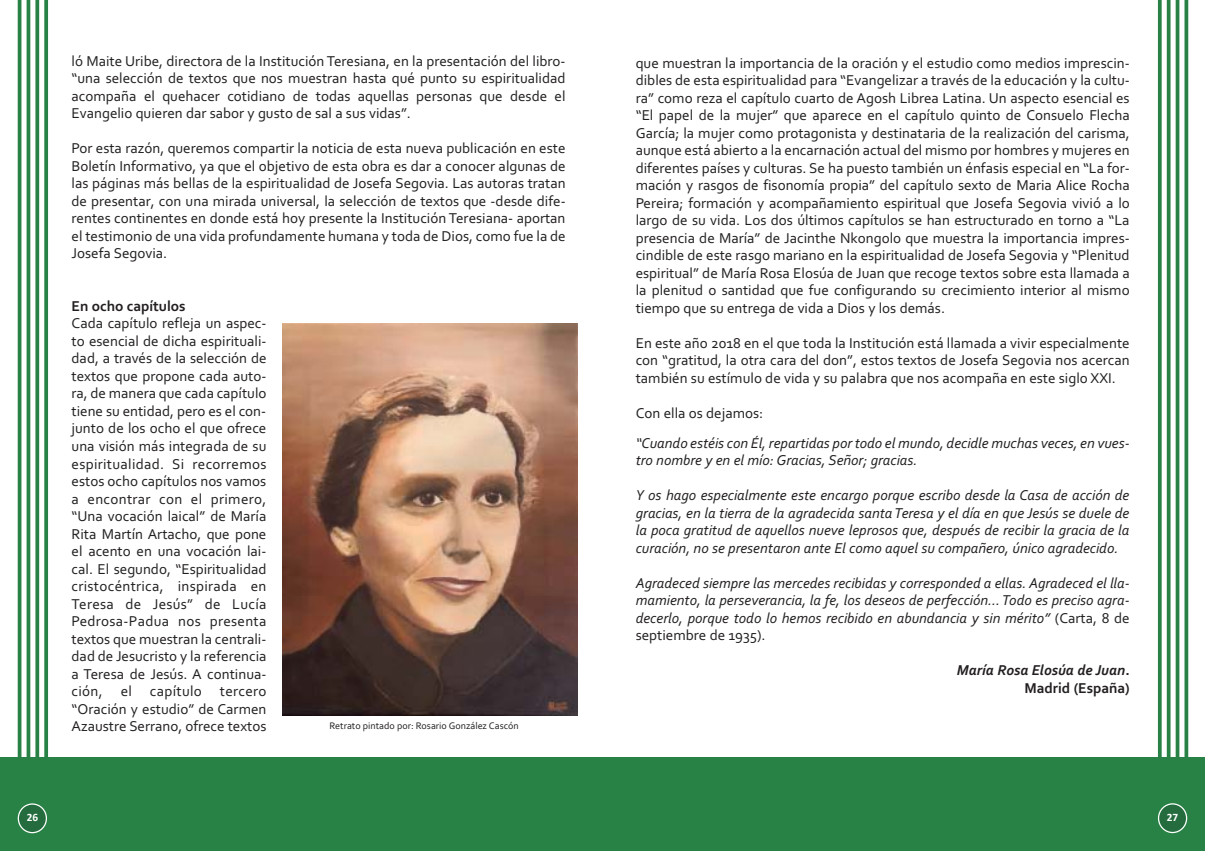
<style>
.page{position:relative;width:1205px;height:851px;background:#fff}
.page>*{position:absolute;margin:0;border:0;box-sizing:border-box;transform-origin:0 0}
.t1{font:15px/17.5px "Corbel";color:#231f20;text-align:justify}
.t2{font:italic 15px/17.5px "Corbel";color:#231f20;text-align:justify}
.t3{font:italic 700 15px/17.5px "Corbel";color:#231f20;text-align:right}
.t4{font:700 15px "Corbel";color:#231f20}
.t5{font:700 11.25px "Calibri";color:#fff}
.t6{font:10px "Corbel";color:#231f20}
.s1{font-style:normal}
</style>
<div class="page">
<div style="left:0;top:757px;width:1205px;height:93px;background:#298245"></div>
<hr style="left:1158px;top:0;width:3px;height:850px;background:#298245">
<hr style="left:1167px;top:0;width:3px;height:850px;background:#298245">
<svg style="left:1175px;top:0;width:4px;height:757px;background:#4c9663"></svg>
<svg style="left:1184px;top:0;width:4px;height:820px;background:#42915b"></svg>
<hr style="left:18px;top:0;width:3px;height:850px;background:#298245">
<hr style="left:27px;top:0;width:3px;height:850px;background:#298245">
<svg style="left:35px;top:0;width:4px;height:757px;background:#408f59"></svg>
<svg style="left:44px;top:0;width:4px;height:757px;background:#388b52"></svg>
<svg style="left:18px;top:803px;width:29px;height:30px"></svg>
<svg style="left:1158px;top:803px;width:29px;height:30px"></svg>
<img style="left:283px;top:323px;width:294px;height:392px">
<p class="t1" style="left:72px;top:53px;width:495px">ló Maite Uribe, directora de la Institución Teresiana, en la presentación del libro‐ “una selección de textos que nos muestran hasta qué punto su espiritualidad acompaña el quehacer cotidiano de todas aquellas personas que desde el Evangelio quieren dar sabor y gusto de sal a sus vidas”.</p>
<p class="t1" style="left:72px;top:141px;width:496px">Por esta razón, queremos compartir la noticia de esta nueva publicación en este Boletín Informativo, ya que el objetivo de esta obra es dar a conocer algunas de las páginas más bellas de la espiritualidad de Josefa Segovia. Las autoras tratan de presentar, con una mirada universal, la selección de textos que ‐desde dife‐ rentes continentes en donde está hoy presente la Institución Teresiana‐ aportan el testimonio de una vida profundamente humana y toda de Dios, como fue la de Josefa Segovia.</p>
<p class="t4" style="left:72px;top:300px;width:115px">En ocho capítulos</p>
<p class="t1" style="left:72px;top:316px;width:196px">Cada capítulo refleja un aspec‐ to esencial de dicha espirituali‐ dad, a través de la selección de textos que propone cada auto‐ ra, de manera que cada capítulo tiene su entidad, pero es el con‐ junto de los ocho el que ofrece una visión más integrada de su espiritualidad. Si recorremos estos ocho capítulos nos vamos a encontrar con el primero, “Una vocación laical” de María Rita Martín Artacho, que pone el acento en una vocación lai‐ cal. El segundo, “Espiritualidad cristocéntrica, inspirada en Teresa de Jesús” de Lucía Pedrosa‐Padua nos presenta textos que muestran la centrali‐ dad de Jesucristo y la referencia a Teresa de Jesús. A continua‐ ción, el capítulo tercero “Oración y estudio” de Carmen Azaustre Serrano, ofrece textos</p>
<p class="t6" style="left:329px;top:722px;width:191px">Retrato pintado por: Rosario González Cascón</p>
<p class="t1" style="left:636px;top:55px;width:496px">que muestran la importancia de la oración y el estudio como medios imprescin‐ dibles de esta espiritualidad para “Evangelizar a través de la educación y la cultu‐ ra” como reza el capítulo cuarto de Agosh Librea Latina. Un aspecto esencial es “El papel de la mujer” que aparece en el capítulo quinto de Consuelo Flecha García; la mujer como protagonista y destinataria de la realización del carisma, aunque está abierto a la encarnación actual del mismo por hombres y mujeres en diferentes países y culturas. Se ha puesto también un énfasis especial en “La for‐ mación y rasgos de fisonomía propia” del capítulo sexto de Maria Alice Rocha Pereira; formación y acompañamiento espiritual que Josefa Segovia vivió a lo largo de su vida. Los dos últimos capítulos se han estructurado en torno a “La presencia de María” de Jacinthe Nkongolo que muestra la importancia impres‐ cindible de este rasgo mariano en la espiritualidad de Josefa Segovia y “Plenitud espiritual” de María Rosa Elosúa de Juan que recoge textos sobre esta llamada a la plenitud o santidad que fue configurando su crecimiento interior al mismo tiempo que su entrega de vida a Dios y los demás.</p>
<p class="t1" style="left:636px;top:335px;width:495px">En este año 2018 en el que toda la Institución está llamada a vivir especialmente con “gratitud, la otra cara del don”, estos textos de Josefa Segovia nos acercan también su estímulo de vida y su palabra que nos acompaña en este siglo XXI.</p>
<p class="t1" style="left:636px;top:405px;width:129px">Con ella os dejamos:</p>
<p class="t2" style="left:636px;top:435px;width:495px">“Cuando estéis con Él, repartidas por todo el mundo, decidle muchas veces, en vues‐ tro nombre y en el mío: Gracias, Señor; gracias.</p>
<p class="t2" style="left:636px;top:488px;width:495px">Y os hago especialmente este encargo porque escribo desde la Casa de acción de gracias, en la tierra de la agradecida santa Teresa y el día en que Jesús se duele de la poca gratitud de aquellos nueve leprosos que, después de recibir la gracia de la curación, no se presentaron ante El como aquel su compañero, único agradecido.</p>
<p class="t2" style="left:636px;top:575px;width:495px">Agradeced siempre las mercedes recibidas y corresponded a ellas. Agradeced el lla‐ mamiento, la perseverancia, la fe, los deseos de perfección… Todo es preciso agra‐ decerlo, porque todo lo hemos recibido en abundancia y sin mérito” <span class="s1">(Carta, 8 de septiembre de 1935).</span></p>
<p class="t3" style="left:957px;top:663px;width:174px">María Rosa Elosúa de Juan<span class="s1">.<br>Madrid (España)</span></p>
<p class="t5" style="left:27px;top:810px;width:13px">26</p>
<p class="t5" style="left:1167px;top:810px;width:13px">27</p>
</div>
